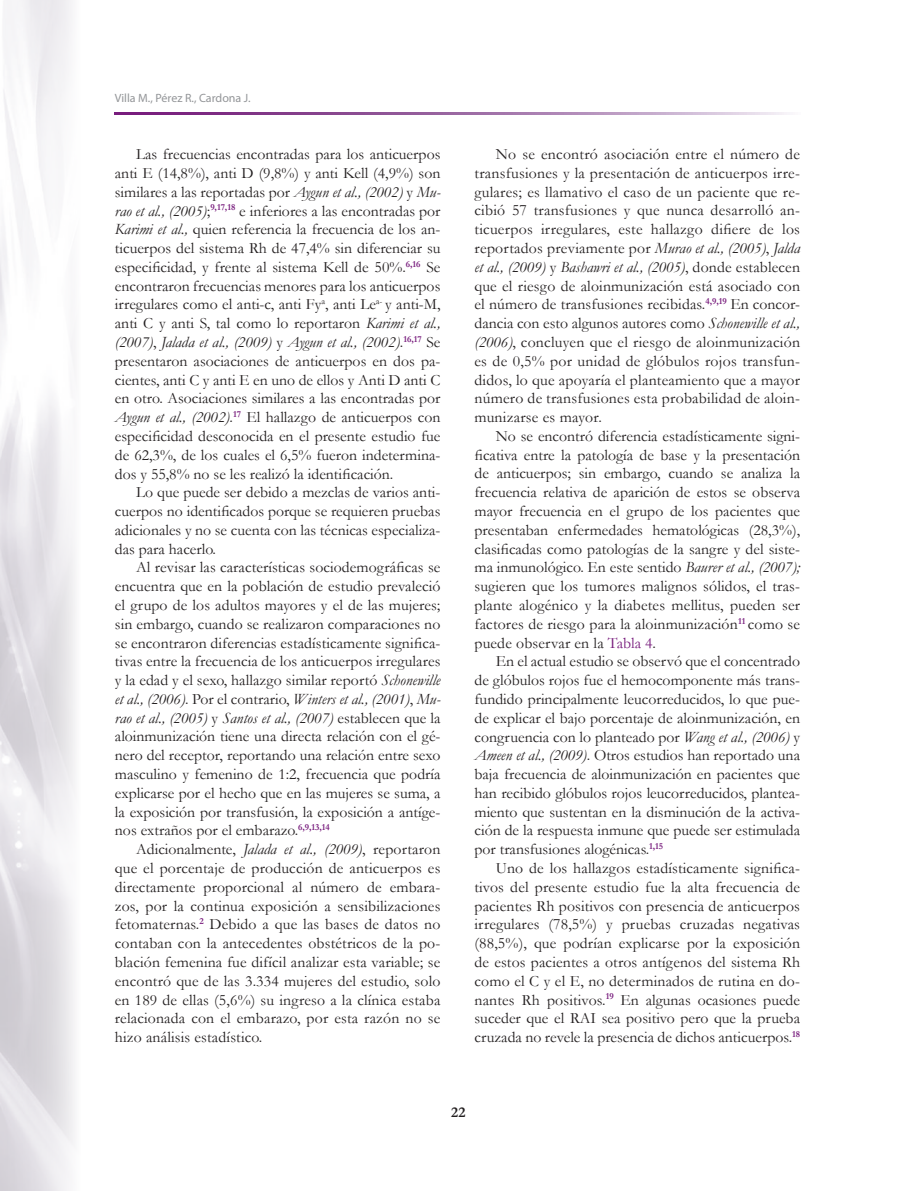
<style>
.page{position:relative;width:915px;height:1191px;background:#fff}
.page>*{position:absolute;margin:0;border:0;box-sizing:border-box;transform-origin:0 0}
.t1{font:15.75px/18.8px "Garamond";color:#231f20;text-align:justify}
.t2{font:700 15px "Garamond";color:#231f20}
.t3{font:12px "Myriad Pro";color:#939598}
.s1{font-style:italic}
.s2{color:#781d7d}
</style>
<div class="page">
<svg style="left:115px;top:112px;width:672px;height:2px"></svg>
<p class="t3" style="left:115px;top:90px;width:137px">Villa M., Pérez R., Cardona J.</p>
<p class="t1" style="left:115px;top:144px;width:327px;text-indent:21px">Las frecuencias encontradas para los anticuerpos anti E (14,8%), anti D (9,8%) y anti Kell (4,9%) son similares a las reportadas por <span class="s1">Aygun et al., (2002)</span> y <span class="s1">Mu&shy;rao et al., (2005)</span>;<sup>9,17,18</sup> e inferiores a las encontradas por <span class="s1">Karimi et al.,</span> quien referencia la frecuencia de los an&shy;ticuerpos del sistema Rh de 47,4% sin diferenciar su especificidad, y frente al sistema Kell de 50%.<sup>6,16</sup> Se encontraron frecuencias menores para los anticuerpos irregulares como el anti-c, anti Fy<sup>a</sup>, anti Le<sup>a-</sup> y anti-M, anti C y anti S, tal como lo reportaron <span class="s1">Karimi et al., (2007)</span>, <span class="s1">Jalada et al., (2009)</span> y <span class="s1">Aygun et al., (2002)</span>.<sup>16,17</sup> Se presentaron asociaciones de anticuerpos en dos pa&shy;cientes, anti C y anti E en uno de ellos y Anti D anti C en otro. Asociaciones similares a las encontradas por <span class="s1">Aygun et al., (2002)</span>.<sup>17</sup> El hallazgo de anticuerpos con especificidad desconocida en el presente estudio fue de 62,3%, de los cuales el 6,5% fueron indetermina&shy;dos y 55,8% no se les realizó la identificación.</p>
<p class="t1" style="left:115px;top:482px;width:327px;text-indent:21px">Lo que puede ser debido a mezclas de varios anti&shy;cuerpos no identificados porque se requieren pruebas adicionales y no se cuenta con las técnicas especializa&shy;das para hacerlo.</p>
<p class="t1" style="left:115px;top:557px;width:327px;text-indent:21px">Al revisar las características sociodemográficas se encuentra que en la población de estudio prevaleció el grupo de los adultos mayores y el de las mujeres; sin embargo, cuando se realizaron comparaciones no se encontraron diferencias estadísticamente significa&shy;tivas entre la frecuencia de los anticuerpos irregulares y la edad y el sexo, hallazgo similar reportó <span class="s1">Schonewille et al., (2006)</span>. Por el contrario, <span class="s1">Winters et al., (2001)</span>, <span class="s1">Mu&shy;rao et al., (2005)</span> y <span class="s1">Santos et al., (2007)</span> establecen que la aloinmunización tiene una directa relación con el gé&shy;nero del receptor, reportando una relación entre sexo masculino y femenino de 1:2, frecuencia que podría explicarse por el hecho que en las mujeres se suma, a la exposición por transfusión, la exposición a antíge&shy;nos extraños por el embarazo.<sup>6,9,13,14</sup></p>
<p class="t1" style="left:115px;top:839px;width:327px;text-indent:21px">Adicionalmente, <span class="s1">Jalada et al., (2009)</span>, reportaron que el porcentaje de producción de anticuerpos es directamente proporcional al número de embara&shy;zos, por la continua exposición a sensibilizaciones fetomaternas.<sup>2</sup> Debido a que las bases de datos no contaban con la antecedentes obstétricos de la po&shy;blación femenina fue difícil analizar esta variable; se encontró que de las 3.334 mujeres del estudio, solo en 189 de ellas (5,6%) su ingreso a la clínica estaba relacionada con el embarazo, por esta razón no se hizo análisis estadístico.</p>
<p class="t1" style="left:474px;top:144px;width:327px;text-indent:21px">No se encontró asociación entre el número de transfusiones y la presentación de anticuerpos irre&shy;gulares; es llamativo el caso de un paciente que re&shy;cibió 57 transfusiones y que nunca desarrolló an&shy;ticuerpos irregulares, este hallazgo difiere de los reportados previamente por <span class="s1">Murao et al., (2005)</span>, <span class="s1">Jalda et al., (2009)</span> y <span class="s1">Bashawri et al., (2005)</span>, donde establecen que el riesgo de aloinmunización está asociado con el número de transfusiones recibidas.<sup>4,9,19</sup> En concor&shy;dancia con esto algunos autores como <span class="s1">Schonewille et al., (2006)</span>, concluyen que el riesgo de aloinmunización es de 0,5% por unidad de glóbulos rojos transfun&shy;didos, lo que apoyaría el planteamiento que a mayor número de transfusiones esta probabilidad de aloin&shy;munizarse es mayor.</p>
<p class="t1" style="left:474px;top:426px;width:327px;text-indent:21px">No se encontró diferencia estadísticamente signi&shy;ficativa entre la patología de base y la presentación de anticuerpos; sin embargo, cuando se analiza la frecuencia relativa de aparición de estos se observa mayor frecuencia en el grupo de los pacientes que presentaban enfermedades hematológicas (28,3%), clasificadas como patologías de la sangre y del siste&shy;ma inmunológico. En este sentido <span class="s1">Baurer et al., (2007); </span>sugieren que los tumores malignos sólidos, el tras&shy;plante alogénico y la diabetes mellitus, pueden ser factores de riesgo para la aloinmunización<sup>11</sup> como se puede observar en la <span class="s2">Tabla 4</span>.</p>
<p class="t1" style="left:474px;top:651px;width:327px;text-indent:21px">En el actual estudio se observó que el concentrado de glóbulos rojos fue el hemocomponente más trans&shy;fundido principalmente leucorreducidos, lo que pue&shy;de explicar el bajo porcentaje de aloinmunización, en congruencia con lo planteado por <span class="s1">Wang et al., (2006)</span> y <span class="s1">Ameen et al., (2009)</span>. Otros estudios han reportado una baja frecuencia de aloinmunización en pacientes que han recibido glóbulos rojos leucorreducidos, plantea&shy;miento que sustentan en la disminución de la activa&shy;ción de la respuesta inmune que puede ser estimulada por transfusiones alogénicas.<sup>1,15</sup></p>
<p class="t1" style="left:474px;top:858px;width:327px;text-indent:21px">Uno de los hallazgos estadísticamente significa&shy;tivos del presente estudio fue la alta frecuencia de pacientes Rh positivos con presencia de anticuerpos irregulares (78,5%) y pruebas cruzadas negativas (88,5%), que podrían explicarse por la exposición de estos pacientes a otros antígenos del sistema Rh como el C y el E, no determinados de rutina en do&shy;nantes Rh positivos.<sup>19</sup> En algunas ocasiones puede suceder que el RAI sea positivo pero que la prueba cruzada no revele la presencia de dichos anticuerpos.<sup>18</sup></p>
<p class="t2" style="left:451px;top:1102px;width:16px">22</p>
</div>
